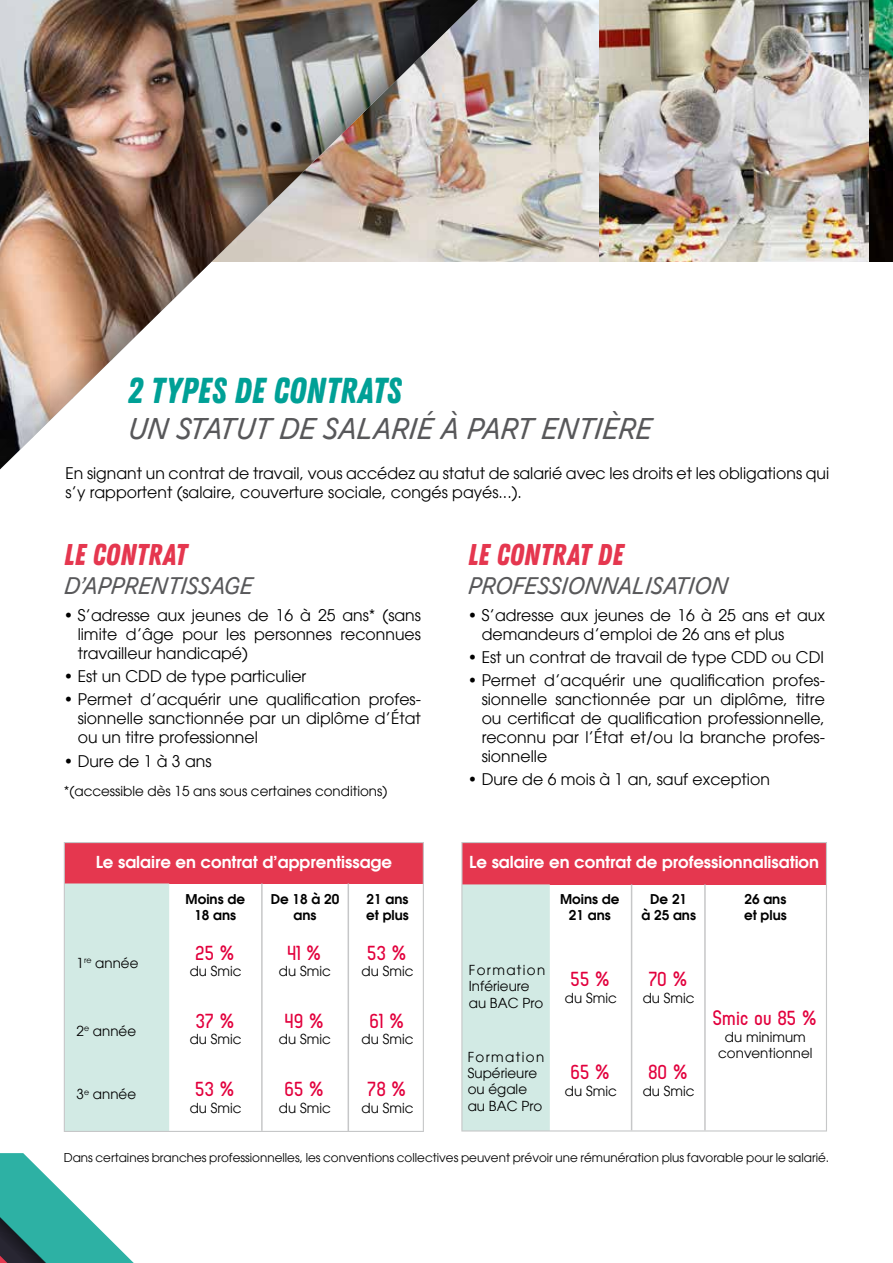
<style>
.page{position:relative;width:893px;height:1263px;background:#fff}
.page>*{position:absolute;margin:0;border:0;box-sizing:border-box;transform-origin:0 0}
.t1{font:36px "Zing Rust Demo Base";color:#00a096}
.t2{font:30px "Zing Script Rust SB Demo Base";letter-spacing:-.035em;color:#58585a}
.t3{font:30px "Zing Rust Demo Base";color:#e5374f}
.t4{font:24px "Zing Script Rust SB Demo Base";letter-spacing:-.03em;color:#58585a}
.t5{font:700 21px "Zag";color:#e2003d}
.t6{font:600 16.5px "Avant Garde";color:#fff}
.t7{font:15.75px/18.9px "Avant Garde";color:#000;text-align:justify}
.t8{font:13.5px/16.2px "Avant Garde";color:#000}
.t9{font:600 13.5px/16.2px "Avant Garde";color:#000;text-align:center}
.t10{font:12px "Avant Garde";color:#000}
</style>
<div class="page">
<img style="left:478px;top:0;width:122px;height:262px">
<img style="left:1px;top:0;width:477px;height:385px">
<svg style="left:0;top:0;width:1px;height:385px"></svg>
<div style="left:64px;top:842px;width:359px;height:41px;background:#e5374f"></div>
<hr style="left:348px;top:883px;width:1px;height:248px;background:#c6c7c8">
<hr style="left:261px;top:883px;width:2px;height:248px;background:#c6c7c8">
<hr style="left:64px;top:842px;width:123px;height:1px;background:#c6c7c8">
<hr style="left:64px;top:843px;width:1px;height:40px;background:#c6c7c8">
<hr style="left:187px;top:842px;width:80px;height:1px;background:#c6c7c8">
<hr style="left:267px;top:842px;width:84px;height:1px;background:#c6c7c8">
<hr style="left:351px;top:842px;width:73px;height:1px;background:#c6c7c8">
<hr style="left:423px;top:843px;width:1px;height:40px;background:#c6c7c8">
<hr style="left:423px;top:883px;width:1px;height:49px;background:#c6c7c8">
<hr style="left:423px;top:932px;width:1px;height:61px;background:#c6c7c8">
<hr style="left:423px;top:993px;width:1px;height:68px;background:#c6c7c8">
<hr style="left:423px;top:1061px;width:1px;height:70px;background:#c6c7c8">
<hr style="left:64px;top:1131px;width:123px;height:1px;background:#c6c7c8">
<hr style="left:187px;top:1131px;width:80px;height:1px;background:#c6c7c8">
<hr style="left:267px;top:1131px;width:84px;height:1px;background:#c6c7c8">
<hr style="left:351px;top:1131px;width:73px;height:1px;background:#c6c7c8">
<div style="left:462px;top:842px;width:364px;height:42px;background:#e5374f"></div>
<div style="left:462px;top:884px;width:88px;height:246px;background:#d2eae4"></div>
<hr style="left:631px;top:884px;width:1px;height:80px;background:#c6c7c8">
<hr style="left:704px;top:884px;width:2px;height:80px;background:#c6c7c8">
<hr style="left:631px;top:964px;width:1px;height:67px;background:#c6c7c8">
<hr style="left:704px;top:964px;width:2px;height:67px;background:#c6c7c8">
<hr style="left:631px;top:1031px;width:1px;height:99px;background:#c6c7c8">
<hr style="left:704px;top:1031px;width:2px;height:99px;background:#c6c7c8">
<hr style="left:461px;top:842px;width:89px;height:1px;background:#c6c7c8">
<hr style="left:461px;top:843px;width:1px;height:41px;background:#c6c7c8">
<hr style="left:550px;top:842px;width:82px;height:1px;background:#c6c7c8">
<hr style="left:632px;top:842px;width:73px;height:1px;background:#c6c7c8">
<hr style="left:705px;top:842px;width:122px;height:1px;background:#c6c7c8">
<hr style="left:826px;top:843px;width:1px;height:41px;background:#c6c7c8">
<hr style="left:461px;top:884px;width:1px;height:80px;background:#c6c7c8">
<hr style="left:826px;top:884px;width:1px;height:80px;background:#c6c7c8">
<hr style="left:461px;top:964px;width:1px;height:67px;background:#c6c7c8">
<hr style="left:826px;top:964px;width:1px;height:67px;background:#c6c7c8">
<hr style="left:461px;top:1031px;width:1px;height:99px;background:#c6c7c8">
<hr style="left:826px;top:1031px;width:1px;height:99px;background:#c6c7c8">
<hr style="left:461px;top:1130px;width:89px;height:1px;background:#c6c7c8">
<hr style="left:550px;top:1130px;width:82px;height:1px;background:#c6c7c8">
<hr style="left:632px;top:1130px;width:73px;height:1px;background:#c6c7c8">
<hr style="left:705px;top:1130px;width:122px;height:1px;background:#c6c7c8">
<svg style="left:0;top:883px;width:169px;height:380px"></svg>
<img style="left:0;top:1215px;width:21px;height:16px">
<img style="left:0;top:1231px;width:41px;height:27px">
<img style="left:13px;top:1250px;width:49px;height:13px">
<img style="left:600px;top:0;width:270px;height:262px">
<img style="left:870px;top:0;width:23px;height:262px">
<img style="left:473px;top:0;width:17px;height:10px">
<img style="left:443px;top:0;width:30px;height:49px">
<img style="left:388px;top:0;width:55px;height:88px">
<img style="left:349px;top:34px;width:56px;height:93px">
<img style="left:309px;top:73px;width:56px;height:93px">
<img style="left:269px;top:112px;width:56px;height:93px">
<img style="left:230px;top:151px;width:56px;height:93px">
<img style="left:190px;top:190px;width:56px;height:93px">
<img style="left:151px;top:229px;width:56px;height:92px">
<img style="left:111px;top:268px;width:56px;height:93px">
<img style="left:71px;top:307px;width:56px;height:78px">
<img style="left:32px;top:346px;width:56px;height:76px">
<img style="left:0;top:385px;width:48px;height:85px">
<img style="left:0;top:423px;width:9px;height:45px">
<h1 class="t1" style="left:127px;top:370px;width:275px">2 TYPES DE CONTRATS</h1>
<h2 class="t2" style="left:127px;top:410px;width:526px">UN STATUT DE SALARIÉ À PART ENTIÈRE</h2>
<p class="t7" style="left:65px;top:464px;width:765px">En signant un contrat de travail, vous accédez au statut de salarié avec les droits et les obligations qui s’y rapportent (salaire, couverture sociale, congés payés...).</p>
<h2 class="t3" style="left:64px;top:537px;width:125px">LE CONTRAT</h2>
<h3 class="t4" style="left:64px;top:571px;width:190px">D’APPRENTISSAGE</h3>
<p class="t7" style="left:78px;top:606px;width:345px;text-indent:-14px">• S’adresse aux jeunes de 16 à 25 ans* (sans limite d’âge pour les personnes reconnues travailleur handicapé)</p>
<p class="t7" style="left:64px;top:667px;width:244px">• Est un CDD de type particulier</p>
<p class="t7" style="left:78px;top:690px;width:345px;text-indent:-14px">• Permet d’acquérir une qualification profes&shy;sionnelle sanctionnée par un diplôme d’État ou un titre professionnel</p>
<p class="t7" style="left:64px;top:752px;width:149px">• Dure de 1 à 3 ans</p>
<p class="t8" style="left:64px;top:783px;width:325px">*(accessible dès 15 ans sous certaines conditions)</p>
<h2 class="t3" style="left:468px;top:537px;width:157px">LE CONTRAT DE</h2>
<h3 class="t4" style="left:468px;top:571px;width:262px">PROFESSIONNALISATION</h3>
<p class="t7" style="left:482px;top:606px;width:345px;text-indent:-14px">• S’adresse aux jeunes de 16 à 25 ans et aux demandeurs d’emploi de 26 ans et plus</p>
<p class="t7" style="left:468px;top:648px;width:358px">• Est un contrat de travail de type CDD ou CDI</p>
<p class="t7" style="left:482px;top:671px;width:345px;text-indent:-14px">• Permet d’acquérir une qualification profes&shy;sionnelle sanctionnée par un diplôme, titre ou certificat de qualification professionnelle, reconnu par l’État et/ou la branche profes&shy;sionnelle</p>
<p class="t7" style="left:468px;top:770px;width:304px">• Dure de 6 mois à 1 an, sauf exception</p>
<p class="t6" style="left:96px;top:851px;width:298px">Le salaire en contrat d’apprentissage</p>
<p class="t6" style="left:469px;top:851px;width:351px">Le salaire en contrat de professionnalisation</p>
<p class="t8" style="left:77px;top:954px;width:63px">1<sup>re</sup> année</p>
<p class="t8" style="left:77px;top:1022px;width:61px">2<sup>e</sup> année</p>
<p class="t8" style="left:77px;top:1086px;width:61px">3<sup>e</sup> année</p>
<p class="t9" style="left:271px;top:891px;width:70px">De 18 à 20 ans</p>
<p class="t9" style="left:641px;top:891px;width:56px">De 21<br>à 25 ans</p>
<h3 class="t5" style="left:288px;top:941px;width:35px">41 %</h3>
<p class="t8" style="left:279px;top:963px;width:54px">du Smic</p>
<h3 class="t5" style="left:286px;top:1009px;width:40px">49 %</h3>
<p class="t8" style="left:279px;top:1031px;width:54px">du Smic</p>
<h3 class="t5" style="left:286px;top:1077px;width:40px">65 %</h3>
<p class="t8" style="left:279px;top:1099px;width:54px">du Smic</p>
<p class="t9" style="left:366px;top:891px;width:44px;text-align:left">21 ans et plus</p>
<p class="t9" style="left:744px;top:891px;width:44px;text-align:left">26 ans et plus</p>
<h3 class="t5" style="left:368px;top:941px;width:40px">53 %</h3>
<p class="t8" style="left:361px;top:963px;width:54px">du Smic</p>
<h3 class="t5" style="left:371px;top:1009px;width:35px">61 %</h3>
<p class="t8" style="left:361px;top:1031px;width:54px">du Smic</p>
<h3 class="t5" style="left:368px;top:1077px;width:40px">78 %</h3>
<p class="t8" style="left:361px;top:1099px;width:54px">du Smic</p>
<p class="t9" style="left:186px;top:891px;width:61px">Moins de<br>18 ans</p>
<p class="t9" style="left:560px;top:891px;width:61px">Moins de<br>21 ans</p>
<h3 class="t5" style="left:196px;top:941px;width:40px">25 %</h3>
<p class="t8" style="left:190px;top:963px;width:54px">du Smic</p>
<p class="t8" style="left:469px;top:962px;width:78px">Formation<br>Inférieure au BAC Pro</p>
<h3 class="t5" style="left:572px;top:968px;width:40px">55 %</h3>
<p class="t8" style="left:565px;top:989px;width:54px">du Smic</p>
<h3 class="t5" style="left:649px;top:968px;width:40px">70 %</h3>
<p class="t8" style="left:643px;top:989px;width:54px">du Smic</p>
<h3 class="t5" style="left:714px;top:1007px;width:105px">Smic ou 85 %</h3>
<p class="t8" style="left:718px;top:1028px;width:96px;text-align:center">du minimum conventionnel</p>
<h3 class="t5" style="left:196px;top:1009px;width:40px">37 %</h3>
<p class="t8" style="left:190px;top:1031px;width:54px">du Smic</p>
<h3 class="t5" style="left:196px;top:1077px;width:40px">53 %</h3>
<p class="t8" style="left:190px;top:1099px;width:54px">du Smic</p>
<p class="t8" style="left:468px;top:1049px;width:78px">Formation<br>Supérieure ou égale au BAC Pro</p>
<h3 class="t5" style="left:571px;top:1060px;width:40px">65 %</h3>
<p class="t8" style="left:565px;top:1082px;width:54px">du Smic</p>
<h3 class="t5" style="left:649px;top:1060px;width:41px">80 %</h3>
<p class="t8" style="left:643px;top:1082px;width:54px">du Smic</p>
<p class="t10" style="left:64px;top:1150px;width:767px">Dans certaines branches professionnelles, les conventions collectives peuvent prévoir une rémunération plus favorable pour le salarié.</p>
</div>
